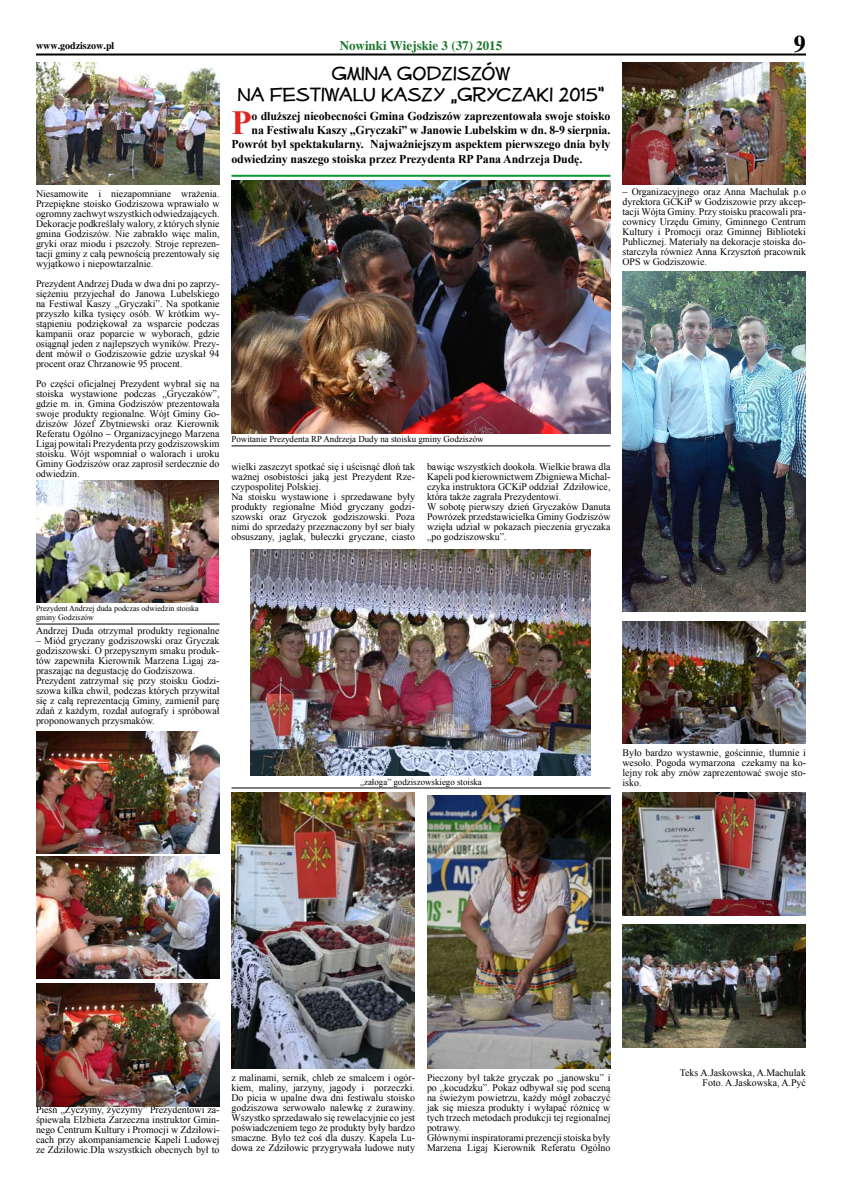
<style>
.page{position:relative;width:842px;height:1191px;background:#fff}
.page>*{position:absolute;margin:0;border:0;box-sizing:border-box;transform-origin:0 0}
.t1{font:700 33.7px "Times New Roman";color:#e32322}
.t2{font:22px/21px "Mufferaw Rg";color:#000;text-align:center}
.t3{font:700 13px "Times";color:#1d782c}
.t4{font:700 12px "Times New Roman";letter-spacing:-.01em;color:#000}
.t5{font:10px/10px "Times New Roman";color:#000;text-align:justify}
.t6{font:700 10px "Times";color:#000}
.t7{font:9px "Times New Roman";color:#000}
.t8{font:8px/9.6px "Times New Roman";color:#000}
</style>
<div class="page">
<hr style="left:36px;top:53px;width:770px;height:2px;background:#000">
<hr style="left:231px;top:175px;width:379px;height:2px;background:#0a972f">
<img style="left:231px;top:180px;width:379px;height:253px">
<img style="left:36px;top:62px;width:183px;height:123px">
<img style="left:427px;top:795px;width:183px;height:273px">
<img style="left:250px;top:549px;width:341px;height:226px">
<img style="left:622px;top:62px;width:184px;height:123px">
<hr style="left:231px;top:445px;width:379px;height:1px;background:#000">
<hr style="left:231px;top:787px;width:379px;height:1px;background:#000">
<img style="left:36px;top:731px;width:183px;height:122px">
<img style="left:36px;top:480px;width:182px;height:122px">
<img style="left:231px;top:793px;width:184px;height:275px">
<hr style="left:36px;top:623px;width:183px;height:1px;background:#000">
<img style="left:36px;top:856px;width:183px;height:122px">
<img style="left:36px;top:983px;width:183px;height:123px">
<img style="left:622px;top:272px;width:184px;height:339px">
<img style="left:622px;top:621px;width:184px;height:122px">
<img style="left:622px;top:792px;width:184px;height:123px">
<img style="left:622px;top:924px;width:184px;height:123px">
<p class="t6" style="left:36px;top:40px;width:80px">www.godziszow.pl</p>
<h3 class="t3" style="left:340px;top:37px;width:164px">Nowinki Wiejskie 3 (37) 2015</h3>
<p class="t5" style="left:36px;top:188px;width:185px">Niesamowite i niezapomniane wrażenia.<br>Przepiękne stoisko Godziszowa wprawiało w ogromny zachwyt wszystkich odwiedzających.<br>Dekoracje podkreślały walory, z których słynie gmina Godziszów. Nie zabrakło więc malin, gryki oraz miodu i pszczoły. Stroje reprezen&shy;tacji gminy z całą pewnością prezentowały się wyjątkowo i niepowtarzalnie.</p>
<p class="t5" style="left:36px;top:278px;width:185px">Prezydent Andrzej Duda w dwa dni po zaprzy&shy;siężeniu przyjechał do Janowa Lubelskiego na Festiwal Kaszy „Gryczaki”. Na spotkanie przyszło kilka tysięcy osób. W krótkim wy&shy;stąpieniu podziękował za wsparcie podczas kampanii oraz poparcie w wyborach, gdzie osiągnął jeden z najlepszych wyników. Prezy&shy;dent mówił o Godziszowie gdzie uzyskał 94 procent oraz Chrzanowie 95 procent.</p>
<p class="t5" style="left:36px;top:378px;width:185px">Po części oficjalnej Prezydent wybrał się na stoiska wystawione podczas „Gryczaków”, gdzie m. in. Gmina Godziszów prezentowała swoje produkty regionalne. Wójt Gminy Go&shy;dziszów Józef Zbytniewski oraz Kierownik Referatu Ogólno – Organizacyjnego Marzena Ligaj powitali Prezydenta przy godziszowskim stoisku. Wójt wspomniał o walorach i uroku Gminy Godziszów oraz zaprosił serdecznie do odwiedzin.</p>
<h2 class="t2" style="left:237px;top:62px;width:369px">GMINA GODZISZÓW<br>NA FESTIWALU KASZY „GRYCZAKI 2015”</h2>
<h1 class="t1" style="left:231px;top:99px;width:22px">P</h1>
<p class="t4" style="left:252px;top:107px;width:360px">o dłuższej nieobecności Gmina Godziszów zaprezentowała swoje stoisko</p>
<p class="t4" style="left:252px;top:122px;width:360px">na Festiwalu Kaszy „Gryczaki” w Janowie Lubelskim w dn. 8-9 sierpnia.</p>
<p class="t4" style="left:231px;top:136px;width:380px">Powrót był spektakularny. Najważniejszym aspektem pierwszego dnia były</p>
<p class="t4" style="left:231px;top:150px;width:352px">odwiedziny naszego stoiska przez Prezydenta RP Pana Andrzeja Dudę.</p>
<p class="t7" style="left:231px;top:433px;width:254px">Powitanie Prezydenta RP Andrzeja Dudy na stoisku gminy Godziszów</p>
<p class="t5" style="left:231px;top:461px;width:185px;text-align:left">wielki zaszczyt spotkać się i uścisnąć dłoń tak ważnej osobistości jaką jest Prezydent Rze&shy;czypospolitej Polskiej.<br>Na stoisku wystawione i sprzedawane były produkty regionalne Miód gryczany godzi&shy;szowski oraz Gryczok godziszowski. Poza nimi do sprzedaży przeznaczony był ser biały obsuszany, jaglak, bułeczki gryczane, ciasto</p>
<p class="t5" style="left:427px;top:461px;width:185px;text-align:left">bawiąc wszystkich dookoła. Wielkie brawa dla Kapeli pod kierownictwem Zbigniewa Michal&shy;czyka instruktora GCKiP oddział Zdziłowice, która także zagrała Prezydentowi.<br>W sobotę pierwszy dzień Gryczaków Danuta Powrózek przedstawicielka Gminy Godziszów wzięła udział w pokazach pieczenia gryczaka „po godziszowsku”.</p>
<p class="t5" style="left:622px;top:187px;width:185px">– Organizacyjnego oraz Anna Machulak p.o dyrektora GCKiP w Godziszowie przy akcep&shy;tacji Wójta Gminy. Przy stoisku pracowali pra&shy;cownicy Urzędu Gminy, Gminnego Centrum Kultury i Promocji oraz Gminnej Biblioteki Publicznej. Materiały na dekoracje stoiska do&shy;starczyła również Anna Krzysztoń pracownik OPS w Godziszowie.</p>
<p class="t8" style="left:36px;top:603px;width:164px">Prezydent Andrzej duda podczas odwiedzin stoiska gminy Godziszów</p>
<p class="t5" style="left:36px;top:626px;width:185px">Andrzej Duda otrzymał produkty regionalne</p>
<p class="t5" style="left:36px;top:636px;width:185px;text-align:left">– Miód gryczany godziszowski oraz Gryczak godziszowski. O przepysznym smaku produk&shy;tów zapewniła Kierownik Marzena Ligaj za&shy;praszając na degustację do Godziszowa.<br>Prezydent zatrzymał się przy stoisku Godzi&shy;szowa kilka chwil, podczas których przywitał się z całą reprezentacją Gminy, zamienił parę zdań z każdym, rozdał autografy i spróbował proponowanych przysmaków.</p>
<p class="t7" style="left:360px;top:775px;width:123px">„załoga” godziszowskiego stoiska</p>
<p class="t5" style="left:622px;top:747px;width:185px">Było bardzo wystawnie, gościnnie, tłumnie i wesoło. Pogoda wymarzona czekamy na ko&shy;lejny rok aby znów zaprezentować swoje sto&shy;isko.</p>
<p class="t5" style="left:36px;top:1104px;width:185px">Pieśń „Życzymy, życzymy” Prezydentowi za&shy;śpiewała Elżbieta Zarzeczna instruktor Gmin&shy;nego Centrum Kultury i Promocji w Zdziłowi&shy;cach przy akompaniamencie Kapeli Ludowej ze Zdziłowic.Dla wszystkich obecnych był to</p>
<p class="t5" style="left:231px;top:1072px;width:185px">z malinami, sernik, chleb ze smalcem i ogór&shy;kiem, maliny, jarzyny, jagody i porzeczki.<br>Do picia w upalne dwa dni festiwalu stoisko godziszowa serwowało nalewkę z żurawiny.<br>Wszystko sprzedawało się rewelacyjnie co jest poświadczeniem tego że produkty były bardzo smaczne. Było też coś dla duszy. Kapela Lu&shy;dowa ze Zdziłowic przygrywała ludowe nuty</p>
<p class="t5" style="left:427px;top:1072px;width:185px;text-align:left">Pieczony był także gryczak po „janowsku” i po „kocudzku”. Pokaz odbywał się pod sceną na świeżym powietrzu, każdy mógł zobaczyć jak się miesza produkty i wyłapać różnicę w tych trzech metodach produkcji tej regionalnej potrawy.<br>Głównymi inspiratorami prezencji stoiska były Marzena Ligaj Kierownik Referatu Ogólno</p>
<p class="t5" style="left:680px;top:1067px;width:128px;text-align:right">Teks A.Jaskowska, A.Machulak<br>Foto. A.Jaskowska, A.Pyć</p>
</div>
